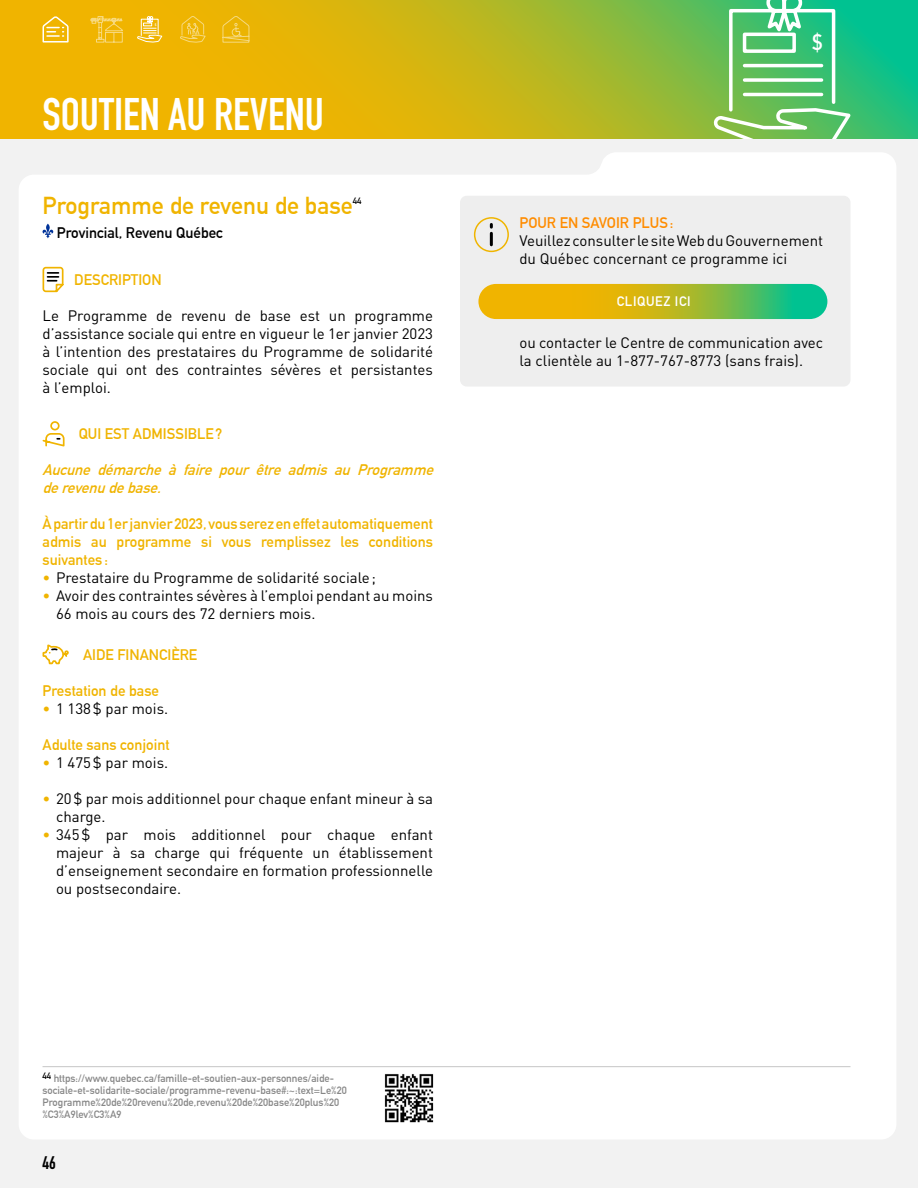
<style>
.page{position:relative;width:918px;height:1188px;background:#fff}
.page>*{position:absolute;margin:0;border:0;box-sizing:border-box;transform-origin:0 0}
.t1{font:700 45px "DIN Condensed";color:#fff}
.t2{font:700 24px "DIN Alternate";color:#f0b400}
.t3{font:700 22.05px "DIN Alternate";color:#fff}
.t4{font:700 18px "DIN Condensed";color:#000}
.t5{font:15px/18px "DIN Pro";color:#000}
.t6{font:700 15px/18px "DIN Alternate";color:#f0b400;text-align:justify}
.t7{font:italic 700 15px/18px "DIN Alternate";color:#f0b400}
.t8{font:700 15px "DIN Alternate";color:#000}
.t9{font:700 15px "DIN Alternate";color:#ff8c00}
.t10{font:700 13.5px "DIN Alternate";letter-spacing:.05em;color:#fff}
.t11{font:700 10.5px/12px "DIN Alternate";color:#878787}
.t12{font:700 9px "DIN Alternate";color:#000}
.t13{font:700 3.6px "DIN Alternate";color:#fff}
.s1{color:#f0b400}
</style>
<div class="page">
<svg style="left:0;top:0;width:918px;height:139px;background:#beb61d"></svg>
<svg style="left:711px;top:0;width:143px;height:139px;background:#6bc980"></svg>
<div style="left:0;top:139px;width:918px;height:1049px;background:#f2f2f2"></div>
<svg style="left:42px;top:15px;width:28px;height:28px"></svg>
<svg style="left:137px;top:16px;width:26px;height:27px"></svg>
<svg style="left:222px;top:15px;width:28px;height:28px"></svg>
<svg style="left:180px;top:15px;width:26px;height:28px"></svg>
<svg style="left:90px;top:16px;width:33px;height:27px"></svg>
<div style="left:19px;top:153px;width:877px;height:986px;background:#fff"></div>
<div style="left:460px;top:196px;width:391px;height:191px;background:#eee;border-radius:7px"></div>
<div style="left:474px;top:217px;width:35px;height:35px;border:2px solid #f0b500;border-radius:50%"></div>
<svg style="left:490px;top:233px;width:3px;height:12px"></svg>
<svg style="left:42px;top:224px;width:11px;height:14px"></svg>
<svg style="left:42px;top:266px;width:23px;height:28px"></svg>
<svg style="left:41px;top:420px;width:25px;height:28px"></svg>
<svg style="left:42px;top:644px;width:29px;height:21px"></svg>
<hr style="left:43px;top:1066px;width:808px;height:1px;background:#c6c6c6">
<svg style="left:478px;top:284px;width:349px;height:35px;background:#a6b82c"></svg>
<img style="left:380px;top:1068px;width:59px;height:59px">
<p class="t13" style="left:155px;top:22px;width:3px">$</p>
<h1 class="t1" style="left:43px;top:84px;width:283px">SOUTIEN AU REVENU</h1>
<h2 class="t2" style="left:43px;top:188px;width:312px">Programme de revenu de base</h2>
<p class="t12" style="left:353px;top:194px;width:10px">44</p>
<p class="t8" style="left:57px;top:222px;width:168px">Provincial, Revenu Québec</p>
<p class="t6" style="left:74px;top:269px;width:89px">DESCRIPTION</p>
<p class="t5" style="left:43px;top:306px;width:392px;text-align:justify">Le Programme de revenu de base est un programme d’assistance sociale qui entre en vigueur le 1er janvier 2023 à l’intention des prestataires du Programme de solidarité sociale qui ont des contraintes sévères et persistantes à l’emploi.</p>
<p class="t6" style="left:79px;top:424px;width:145px">QUI EST ADMISSIBLE?</p>
<p class="t7" style="left:43px;top:460px;width:398px">Aucune démarche à faire pour être admis au Programme de revenudebase.</p>
<p class="t6" style="left:43px;top:514px;width:392px">À partir du 1er janvier 2023, vous serez en effet automatiquement admis au programme si vous remplissez les conditions suivantes :</p>
<p class="t5" style="left:43px;top:568px;width:335px"><span class="s1">•</span> Prestataire du Programme de solidarité sociale;</p>
<p class="t5" style="left:56px;top:586px;width:378px;text-indent:-13px"><span class="s1">•</span> Avoir des contraintes sévères à l’emploi pendant au moins<br>66 mois au cours des 72 derniers mois.</p>
<p class="t6" style="left:83px;top:644px;width:116px">AIDE FINANCIÈRE</p>
<p class="t6" style="left:43px;top:680px;width:118px">Prestation de base</p>
<p class="t5" style="left:43px;top:699px;width:127px"><span class="s1">•</span> 1 138$ par mois.</p>
<p class="t6" style="left:43px;top:734px;width:129px">Adulte sans conjoint</p>
<p class="t5" style="left:43px;top:753px;width:127px"><span class="s1">•</span> 1 475$ par mois.</p>
<p class="t5" style="left:56px;top:789px;width:378px;text-indent:-14px"><span class="s1">•</span> 20$ par mois additionnel pour chaque enfant mineur à sa charge.</p>
<p class="t5" style="left:56px;top:825px;width:379px;text-align:justify;text-indent:-14px"><span class="s1">•</span> 345$ par mois additionnel pour chaque enfant majeur à sa charge qui fréquente un établissement d’enseignement secondaire en formation professionnelle ou postsecondaire.</p>
<p class="t11" style="left:43px;top:1071px;width:306px"><sup>44</sup> https://www.quebec.ca/famille-et-soutien-aux-personnes/aide&shy;sociale-et-solidarite-sociale/programme-revenu-base#:~:text=Le%20<br>Programme%20de%20revenu%20de,revenu%20de%20base%20plus%20 %C3%A9lev%C3%A9</p>
<p class="t4" style="left:43px;top:1150px;width:15px">46</p>
<h3 class="t3" style="left:812px;top:25px;width:12px">$</h3>
<p class="t9" style="left:519px;top:211px;width:155px">POUR EN SAVOIR PLUS:</p>
<p class="t5" style="left:519px;top:231px;width:305px">Veuillez consulter le site Web du Gouvernement du Québec concernant ce programme ici</p>
<p class="t10" style="left:617px;top:291px;width:76px">CLIQUEZ ICI</p>
<p class="t5" style="left:519px;top:332px;width:305px">ou contacter le Centre de communication avec la clientèle au 1-877-767-8773 (sans frais).</p>
</div>
